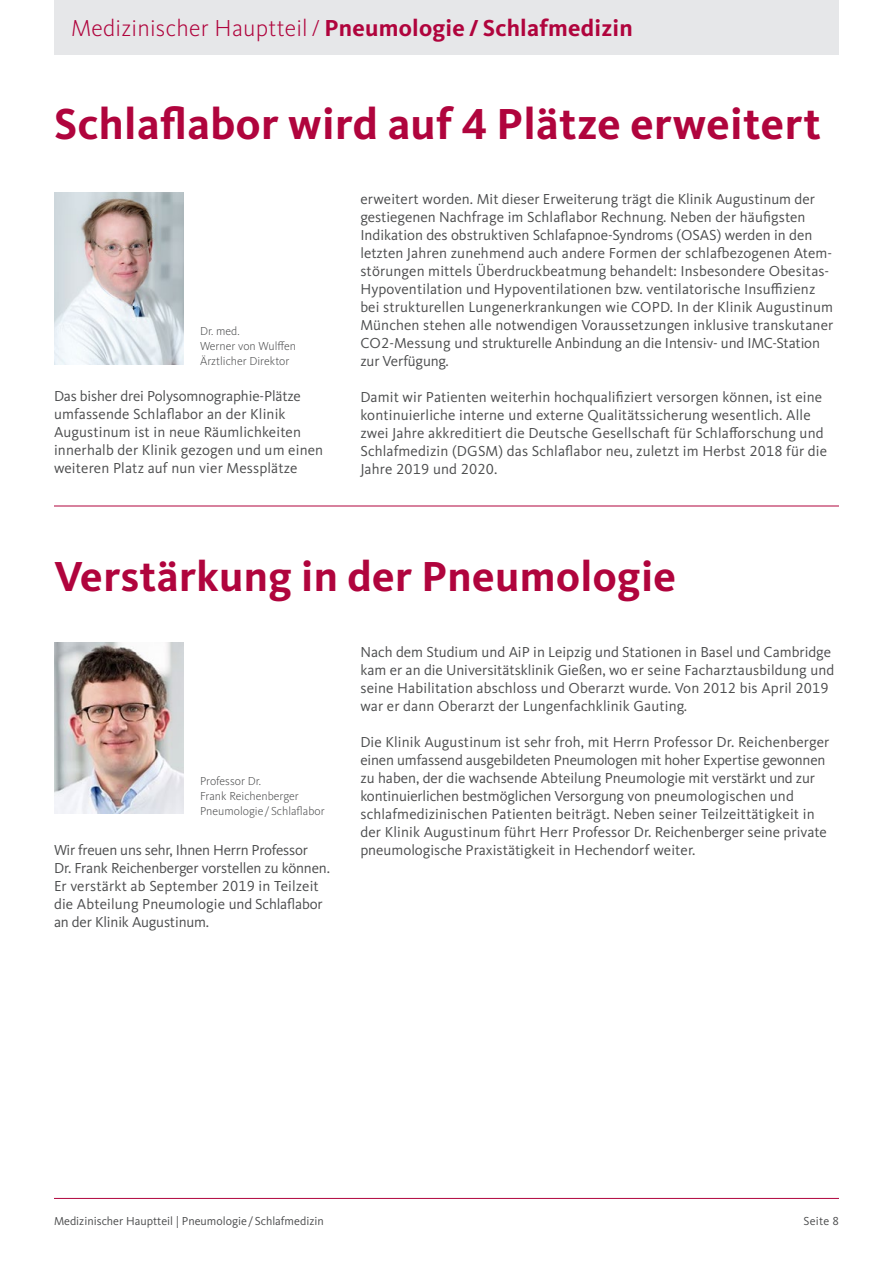
<style>
.page{position:relative;width:893px;height:1263px;background:#fff}
.page>*{position:absolute;margin:0;border:0;box-sizing:border-box;transform-origin:0 0}
.t1{font:700 45px "Kievit OT";letter-spacing:.01em;color:#b0043d}
.t2{font:700 43.5px "Kievit OT";letter-spacing:.01em;color:#b0043d}
.t3{font:700 24px "Kievit OT";letter-spacing:.01em;color:#b0043d}
.t4{font:15px/18px "Kievit OT";letter-spacing:.01em;color:#4b4c4d}
.t5{font:15px/18px "Kievit OT";letter-spacing:-.01em;color:#4b4c4d}
.t6{font:300 12px/15px "Kievit OT";color:#4b4c4d}
.t7{font:12px "Kievit OT";color:#4b4c4d}
.s1{font-weight:300}
</style>
<div class="page">
<img style="left:54px;top:642px;width:129px;height:172px">
<img style="left:54px;top:192px;width:129px;height:173px">
<div style="left:54px;top:0;width:784px;height:54px;background:#e6e7e9"></div>
<hr style="left:54px;top:506px;width:785px;height:1px;background:#b0043d">
<hr style="left:54px;top:1198px;width:785px;height:1px;background:#b0043d">
<h3 class="t3" style="left:71px;top:14px;width:563px"><span class="s1">Medizinischer Hauptteil/</span> Pneumologie / Schlafmedizin</h3>
<h1 class="t1" style="left:54px;top:98px;width:768px">Schlaflabor wird auf 4 Plätze erweitert</h1>
<p class="t6" style="left:200px;top:324px;width:98px">Dr. med.<br>Werner von Wulffen<br>Ärztlicher Direktor</p>
<p class="t4" style="left:54px;top:388px;width:271px">Das bisher drei Polysomnographie-Plätze umfassende Schlaflabor an der Klinik Augustinum ist in neue Räumlichkeiten innerhalb der Klinik gezogen und um einen weiteren Platz auf nun vier Messplätze</p>
<p class="t4" style="left:360px;top:190px;width:474px">erweitert worden. Mit dieser Erweiterung trägt die Klinik Augustinum der gestiegenen Nachfrage im Schlaflabor Rechnung. Neben der häufigsten Indikation des obstruktiven Schlafapnoe-Syndroms (OSAS) werden in den letzten Jahren zunehmend auch andere Formen der schlafbezogenen Atem&shy;störungen mittels Überdruckbeatmung behandelt: Insbesondere Obesitas-Hypoventilation und Hypoventilationen bzw. ventilatorische Insuffizienz bei strukturellen Lungenerkrankungen wie COPD. In der Klinik Augustinum München stehen alle notwendigen Voraussetzungen inklusive transkutaner CO2-Messung und strukturelle Anbindung an die Intensiv- und IMC-Station zur Verfügung.</p>
<p class="t4" style="left:360px;top:388px;width:468px">Damit wir Patienten weiterhin hochqualifiziert versorgen können, ist eine kontinuierliche interne und externe Qualitätssicherung wesentlich. Alle zwei Jahre akkreditiert die Deutsche Gesellschaft für Schlafforschung und Schlafmedizin (DGSM) das Schlaflabor neu, zuletzt im Herbst 2018 für die Jahre 2019 und 2020.</p>
<h2 class="t2" style="left:54px;top:551px;width:624px">Verstärkung in der Pneumologie</h2>
<p class="t6" style="left:200px;top:773px;width:126px">Professor Dr.<br>Frank Reichenberger<br>Pneumologie / Schlaflabor</p>
<p class="t5" style="left:54px;top:841px;width:278px">Wir freuen uns sehr, Ihnen Herrn Professor<br>Dr. Frank Reichenberger vorstellen zu können.<br>Er verstärkt ab September 2019 in Teilzeit die Abteilung Pneumologie und Schlaflabor an der Klinik Augustinum.</p>
<p class="t4" style="left:360px;top:643px;width:475px">Nach dem Studium und AiP in Leipzig und Stationen in Basel und Cambridge kam er an die Universitätsklinik Gießen, wo er seine Facharztausbildung und seine Habilitation abschloss und Oberarzt wurde. Von 2012 bis April 2019 war er dann Oberarzt der Lungenfachklinik Gauting.</p>
<p class="t4" style="left:360px;top:733px;width:470px">Die Klinik Augustinum ist sehr froh, mit Herrn Professor Dr. Reichenberger einen umfassend ausgebildeten Pneumologen mit hoher Expertise gewonnen zu haben, der die wachsende Abteilung Pneumologie mit verstärkt und zur kontinuierlichen bestmöglichen Versorgung von pneumologischen und schlafmedizinischen Patienten beiträgt. Neben seiner Teilzeittätigkeit in der Klinik Augustinum führt Herr Professor Dr. Reichenberger seine private pneumologische Praxistätigkeit in Hechendorf weiter.</p>
<p class="t7" style="left:54px;top:1214px;width:271px">Medizinischer Hauptteil | Pneumologie / Schlafmedizin</p>
<p class="t7" style="left:803px;top:1214px;width:37px">Seite 8</p>
</div>
